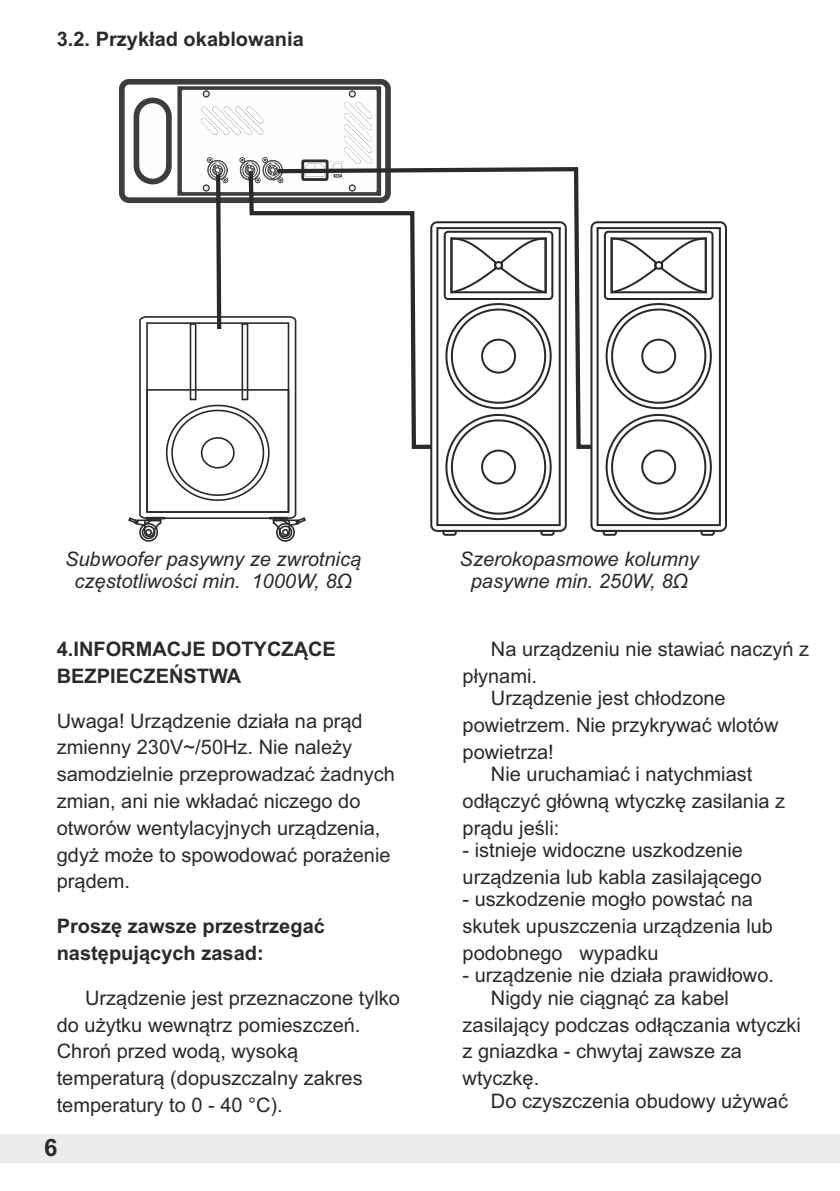
<style>
.page{position:relative;width:840px;height:1191px;background:#fff}
.page>*{position:absolute;margin:0;border:0;box-sizing:border-box;transform-origin:0 0}
.t1{font:700 24px "Arial";color:#2b2a29}
.t2{font:20px/26.8px "Arial";color:#2b2a29}
.t3{font:700 20px/26.8px "Arial";color:#2b2a29}
.t4{font:italic 20px/22.4px "Arial";color:#2b2a29;text-align:center}
</style>
<div class="page">
<div style="left:0;top:1134px;width:839px;height:28px;background:#ebecec"></div>
<svg style="left:390px;top:165px;width:200px;height:286px"></svg>
<svg style="left:390px;top:167px;width:46px;height:284px"></svg>
<svg style="left:590px;top:221px;width:136px;height:311px"></svg>
<svg style="left:596px;top:227px;width:124px;height:309px"></svg>
<svg style="left:430px;top:221px;width:136px;height:311px"></svg>
<svg style="left:436px;top:227px;width:124px;height:309px"></svg>
<svg style="left:119px;top:79px;width:271px;height:463px"></svg>
<p class="t3" style="left:57px;top:28px;width:248px">3.2. Przykład okablowania</p>
<p class="t4" style="left:65px;top:549px;width:297px">Subwoofer pasywny ze zwrotnicą częstotliwości min. 1000W, 8Ω</p>
<p class="t4" style="left:459px;top:549px;width:240px">Szerokopasmowe kolumny pasywne min. 250W, 8Ω</p>
<p class="t3" style="left:57px;top:637px;width:280px">4.INFORMACJE DOTYCZĄCE<br>BEZPIECZEŃSTWA</p>
<p class="t2" style="left:57px;top:709px;width:339px">Uwaga! Urządzenie działa na prąd zmienny 230V~/50Hz. Nie należy samodzielnie przeprowadzać żadnych zmian, ani nie wkładać niczego do otworów wentylacyjnych urządzenia, gdyż może to spowodować porażenie prądem.</p>
<p class="t3" style="left:57px;top:914px;width:269px">Proszę zawsze przestrzegać następujących zasad:</p>
<p class="t2" style="left:57px;top:986px;width:344px;text-indent:28px">Urządzenie jest przeznaczone tylko do użytku wewnątrz pomieszczeń.<br>Chroń przed wodą, wysoką temperaturą (dopuszczalny zakres temperatury to 0 - 40 °C).</p>
<p class="t1" style="left:44px;top:1138px;width:15px">6</p>
<p class="t2" style="left:462px;top:637px;width:348px;text-indent:28px">Na urządzeniu nie stawiać naczyń z płynami.</p>
<p class="t2" style="left:462px;top:686px;width:317px;text-indent:28px">Urządzenie jest chłodzone powietrzem. Nie przykrywać wlotów powietrza!</p>
<p class="t2" style="left:462px;top:762px;width:324px;text-indent:28px">Nie uruchamiać i natychmiast odłączyć główną wtyczkę zasilania z prądu jeśli:</p>
<p class="t2" style="left:462px;top:838px;width:301px">- istnieje widoczne uszkodzenie urządzenia lub kabla zasilającego</p>
<p class="t2" style="left:462px;top:887px;width:312px">- uszkodzenie mogło powstać na skutek upuszczenia urządzenia lub podobnego wypadku</p>
<p class="t2" style="left:462px;top:963px;width:313px">- urządzenie nie działa prawidłowo.</p>
<p class="t2" style="left:462px;top:986px;width:339px;text-indent:28px">Nigdy nie ciągnąć za kabel zasilający podczas odłączania wtyczki z gniazdka - chwytaj zawsze za wtyczkę.</p>
<p class="t2" style="left:490px;top:1089px;width:298px">Do czyszczenia obudowy używać</p>
</div>
